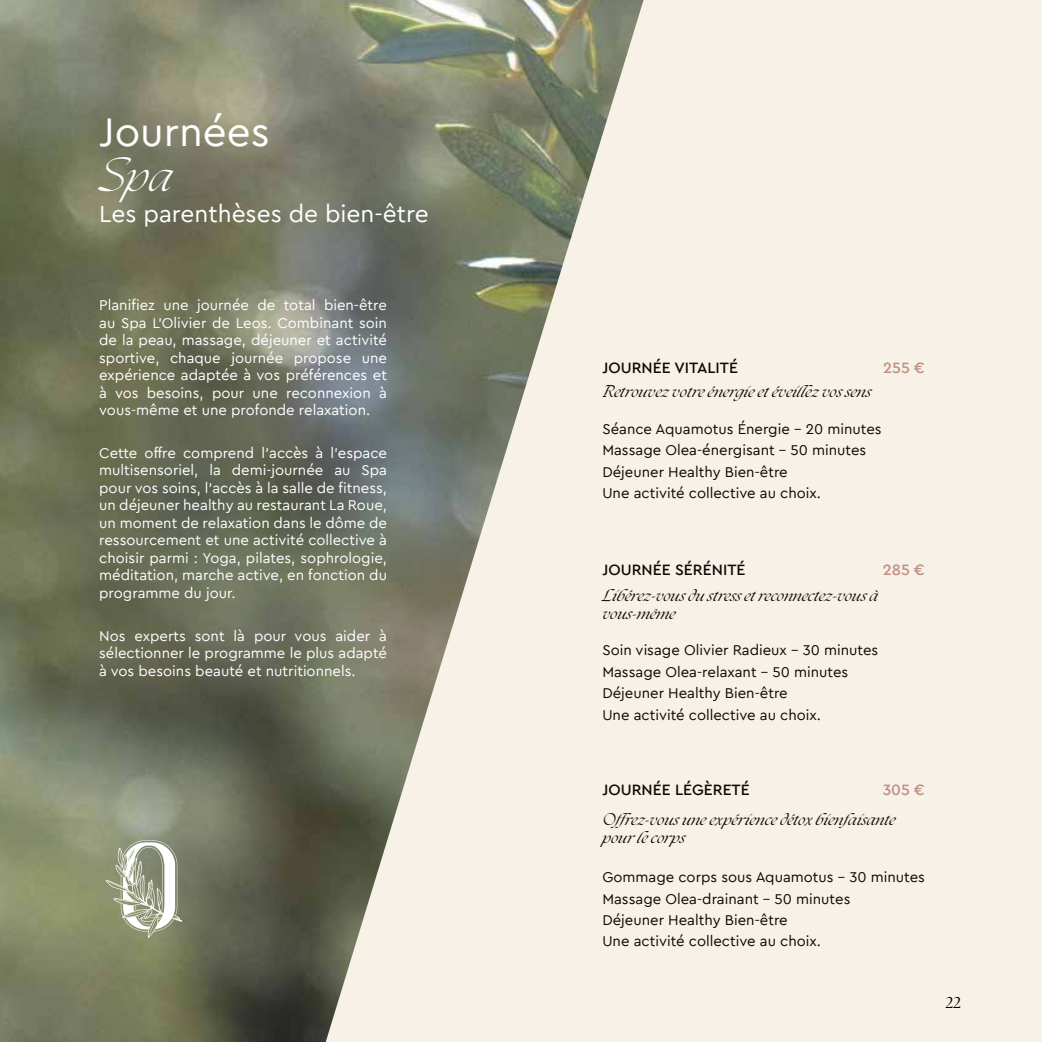
<style>
.page{position:relative;width:1042px;height:1042px;background:#f7f1e8}
.page>*{position:absolute;margin:0;border:0;box-sizing:border-box;transform-origin:0 0}
.t1{font:42px "Cera Pro";color:#fff}
.t2{font:italic 300 42px "The Seasons";color:#fff}
.t3{font:24.5px "Cera Pro";color:#fff}
.t4{font:500 15.75px "Cera Pro";color:#0a0906}
.t5{font:500 15.75px "Cera Pro";color:#bf8f81}
.t6{font:15.75px "The Seasons";color:#000}
.t7{font:14.88px/17.5px "Cera Pro";color:#fff;text-align:justify}
.t8{font:14.88px/21.3px "Cera Pro";color:#0a0906}
.t9{font:italic 14.88px/17.5px "The Seasons";color:#0a0906}
</style>
<div class="page">
<img style="left:0;top:0;width:643px;height:1042px">
<svg style="left:105px;top:840px;width:77px;height:98px;background:#aaae99"></svg>
<h1 class="t1" style="left:99px;top:101px;width:172px">Journées</h1>
<h1 class="t2" style="left:99px;top:146px;width:75px">Spa</h1>
<h2 class="t3" style="left:99px;top:196px;width:331px">Les parenthèses de bien-être</h2>
<p class="t7" style="left:99px;top:296px;width:289px">Planifiez une journée de total bien-être au Spa L’Olivier de Leos. Combinant soin de la peau, massage, déjeuner et activité sportive, chaque journée propose une expérience adaptée à vos préférences et à vos besoins, pour une reconnexion à vous-même et une profonde relaxation.</p>
<p class="t7" style="left:99px;top:444px;width:289px">Cette offre comprend l’accès à l’espace multisensoriel, la demi-journée au Spa pour vos soins, l’accès à la salle de fitness, un déjeuner healthy au restaurant La Roue, un moment de relaxation dans le dôme de ressourcement et une activité collective à choisir parmi : Yoga, pilates, sophrologie, méditation, marche active, en fonction du programme du jour.</p>
<p class="t7" style="left:99px;top:627px;width:289px">Nos experts sont là pour vous aider à sélectionner le programme le plus adapté à vos besoins beauté et nutritionnels.</p>
<p class="t4" style="left:602px;top:356px;width:137px">JOURNÉE VITALITÉ</p>
<p class="t9" style="left:602px;top:383px;width:270px">Retrouvez votre énergie et éveillez vos sens</p>
<p class="t5" style="left:883px;top:356px;width:43px">255 €</p>
<p class="t8" style="left:602px;top:418px;width:281px">Séance Aquamotus Énergie - 20 minutes Massage Olea-énergisant – 50 minutes Déjeuner Healthy Bien-être<br>Une activité collective au choix.</p>
<p class="t4" style="left:602px;top:558px;width:144px">JOURNÉE SÉRÉNITÉ</p>
<p class="t5" style="left:883px;top:558px;width:44px">285 €</p>
<p class="t9" style="left:602px;top:587px;width:277px">Libérez-vous du stress et reconnectez-vous à vous-même</p>
<p class="t8" style="left:602px;top:639px;width:277px">Soin visage Olivier Radieux – 30 minutes Massage Olea-relaxant – 50 minutes Déjeuner Healthy Bien-être<br>Une activité collective au choix.</p>
<p class="t4" style="left:602px;top:778px;width:149px">JOURNÉE LÉGÈRETÉ</p>
<p class="t5" style="left:882px;top:778px;width:44px">305 €</p>
<p class="t9" style="left:602px;top:811px;width:295px">Offrez-vous une expérience détox bienfaisante pour le corps</p>
<p class="t8" style="left:602px;top:866px;width:324px">Gommage corps sous Aquamotus – 30 minutes Massage Olea-drainant – 50 minutes<br>Déjeuner Healthy Bien-être<br>Une activité collective au choix.</p>
<p class="t6" style="left:945px;top:992px;width:17px">22</p>
</div>
